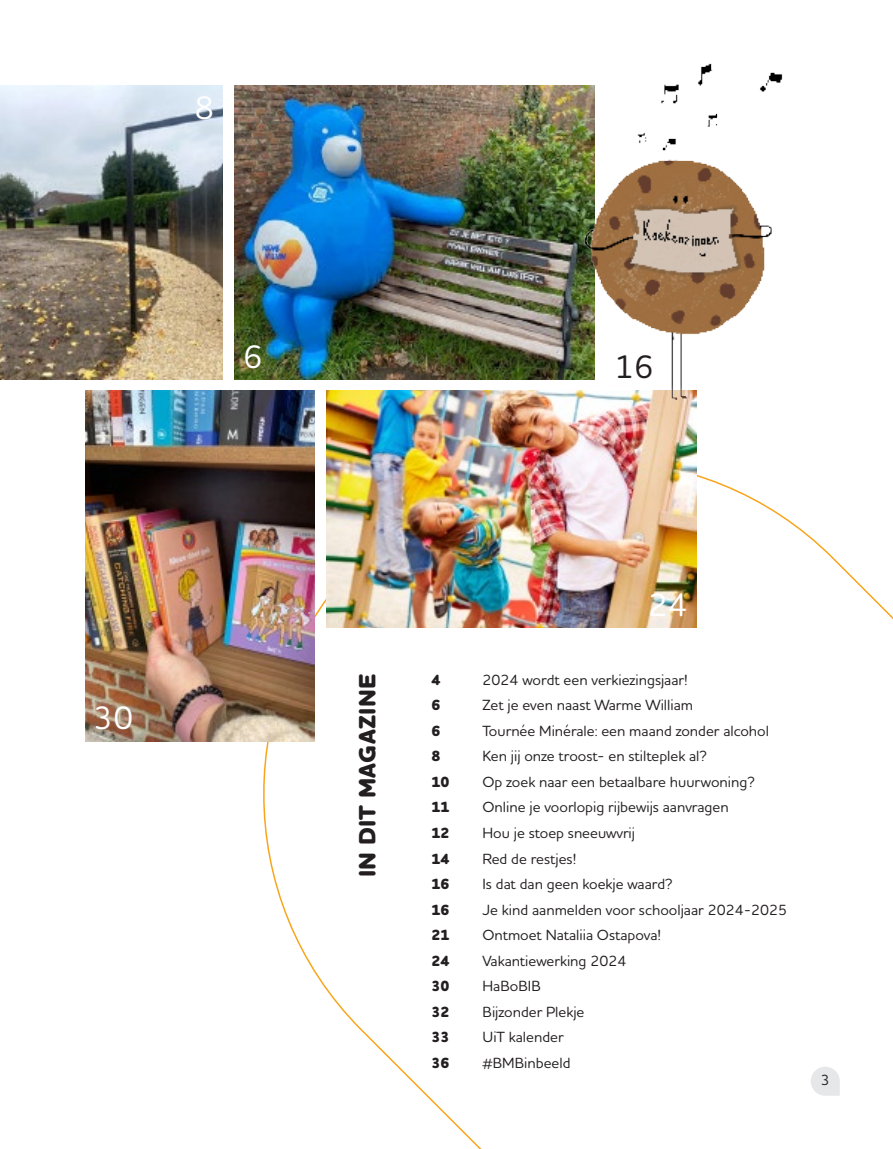
<style>
.page{position:relative;width:893px;height:1149px;background:#fff}
.page>*{position:absolute;margin:0;border:0;box-sizing:border-box;transform-origin:0 0}
.t1{font:500 33px "Houschka Rounded";color:#fff}
.t2{font:500 33px "Houschka Rounded";color:#231f20}
.t3{font:800 24px "Houschka Rounded";letter-spacing:.015em;color:#231f20}
.t4{font:500 15px "Houschka Rounded";color:#231f20}
.t5{font:800 15px "Houschka Rounded";color:#231f20}
</style>
<div class="page">
<svg style="left:229px;top:431px;width:664px;height:717px"></svg>
<img style="left:235px;top:85px;width:349px;height:294px">
<img style="left:85px;top:390px;width:230px;height:351px">
<img style="left:1px;top:85px;width:222px;height:294px">
<img style="left:326px;top:390px;width:370px;height:237px">
<img style="left:584px;top:63px;width:199px;height:346px">
<h1 class="t1" style="left:195px;top:86px;width:21px">8</h1>
<h1 class="t1" style="left:243px;top:334px;width:21px">6</h1>
<h1 class="t1" style="left:94px;top:696px;width:41px">30</h1>
<h1 class="t2" style="left:614px;top:345px;width:41px">16</h1>
<h2 class="t3" style="left:352px;top:877px;width:205px;rotate:-90deg">IN DIT MAGAZINE</h2>
<h1 class="t1" style="left:648px;top:583px;width:41px">24</h1>
<p class="t5" style="left:431px;top:670px;width:10px">4</p>
<p class="t4" style="left:482px;top:669px;width:207px">2024 wordt een verkiezingsjaar!</p>
<p class="t5" style="left:431px;top:695px;width:10px">6</p>
<p class="t4" style="left:482px;top:695px;width:212px">Zet je even naast Warme William</p>
<p class="t5" style="left:431px;top:721px;width:10px">6</p>
<p class="t4" style="left:482px;top:720px;width:288px">Tournée Minérale: een maand zonder alcohol</p>
<p class="t5" style="left:431px;top:746px;width:10px">8</p>
<p class="t4" style="left:482px;top:746px;width:226px">Ken jij onze troost- en stilteplek al?</p>
<p class="t5" style="left:431px;top:772px;width:19px">10</p>
<p class="t4" style="left:482px;top:771px;width:274px">Op zoek naar een betaalbare huurwoning?</p>
<p class="t5" style="left:431px;top:797px;width:19px">11</p>
<p class="t4" style="left:482px;top:797px;width:248px">Online je voorlopig rijbewijs aanvragen</p>
<p class="t5" style="left:431px;top:823px;width:19px">12</p>
<p class="t4" style="left:482px;top:822px;width:154px">Hou je stoep sneeuwvrij</p>
<p class="t5" style="left:431px;top:848px;width:19px">14</p>
<p class="t4" style="left:482px;top:848px;width:95px">Red de restjes!</p>
<p class="t5" style="left:431px;top:874px;width:19px">16</p>
<p class="t4" style="left:482px;top:873px;width:192px">Is dat dan geen koekje waard?</p>
<p class="t5" style="left:431px;top:899px;width:19px">16</p>
<p class="t4" style="left:482px;top:899px;width:306px">Je kind aanmelden voor schooljaar 2024-2025</p>
<p class="t5" style="left:431px;top:925px;width:19px">21</p>
<p class="t4" style="left:482px;top:924px;width:180px">Ontmoet Nataliia Ostapova!</p>
<p class="t5" style="left:431px;top:950px;width:19px">24</p>
<p class="t4" style="left:482px;top:950px;width:145px">Vakantiewerking 2024</p>
<p class="t5" style="left:431px;top:976px;width:19px">30</p>
<p class="t4" style="left:482px;top:975px;width:60px">HaBoBIB</p>
<p class="t5" style="left:431px;top:1001px;width:19px">32</p>
<p class="t4" style="left:482px;top:1001px;width:103px">Bijzonder Plekje</p>
<p class="t5" style="left:431px;top:1027px;width:19px">33</p>
<p class="t4" style="left:482px;top:1026px;width:83px">UiT kalender</p>
<p class="t5" style="left:431px;top:1052px;width:19px">36</p>
<p class="t4" style="left:482px;top:1052px;width:90px">#BMBinbeeld</p>
<p class="t4" style="left:821px;top:1069px;width:10px">3</p>
</div>
